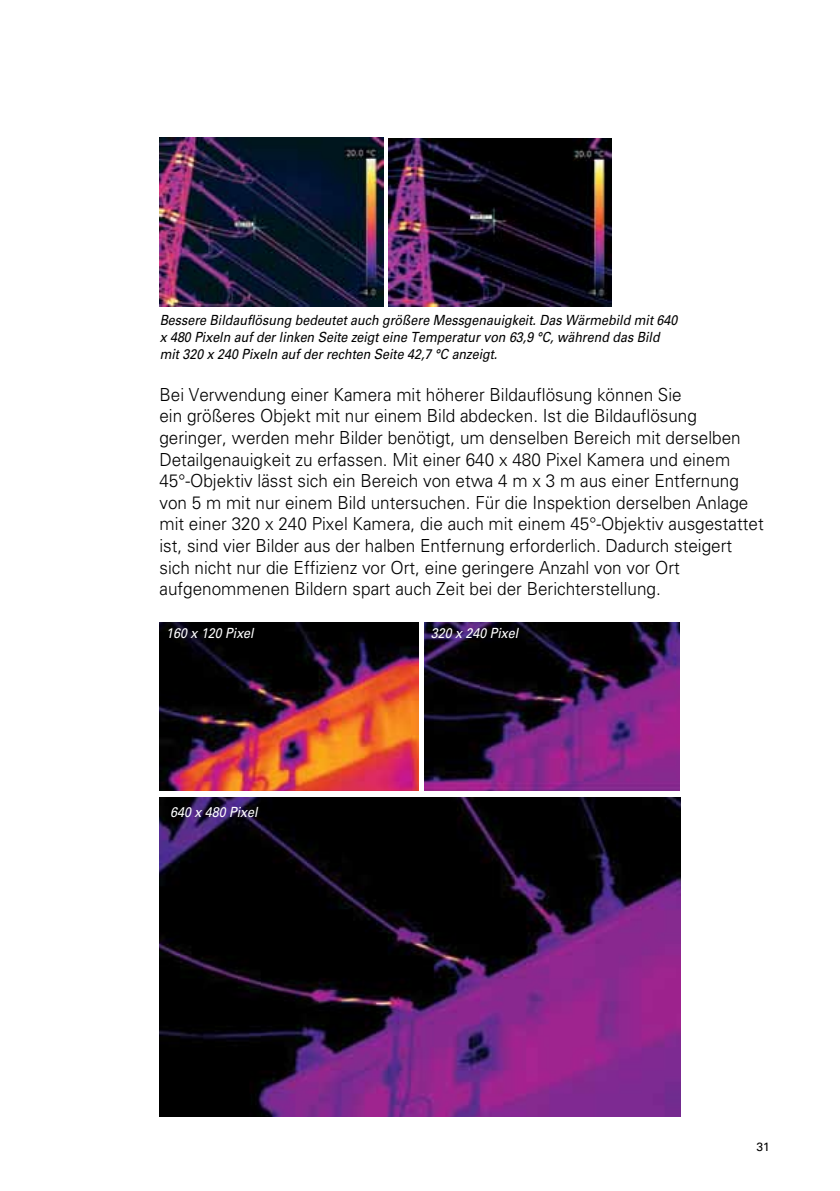
<style>
.page{position:relative;width:840px;height:1191px;background:#fff}
.page>*{position:absolute;margin:0;border:0;box-sizing:border-box;transform-origin:0 0}
.t1{font:300 18px/21.6px "Univers LT Std";color:#000;scale:.95 1}
.t2{font:italic 14px/16.8px "Univers LT Std";color:#000;scale:.89 1}
.t3{font:italic 14px "Univers LT Std";color:#fff;scale:.89 1}
.t4{font:12px "Univers LT Std";color:#000}
</style>
<div class="page">
<img style="left:424px;top:622px;width:255px;height:168px">
<img style="left:159px;top:797px;width:521px;height:319px">
<img style="left:159px;top:622px;width:259px;height:168px">
<img style="left:159px;top:138px;width:224px;height:168px">
<img style="left:389px;top:138px;width:222px;height:168px">
<p class="t2" style="left:159px;top:312px;width:583px">Bessere Bildauflösung bedeutet auch größere Messgenauigkeit. Das Wärmebild mit 640 x 480 Pixeln auf der linken Seite zeigt eine Temperatur von 63,9 °C, während das Bild mit 320 x 240 Pixeln auf der rechten Seite 42,7 °C anzeigt.</p>
<p class="t1" style="left:159px;top:383px;width:637px">Bei Verwendung einer Kamera mit höherer Bildauflösung können Sie<br>ein größeres Objekt mit nur einem Bild abdecken. Ist die Bildauflösung geringer, werden mehr Bilder benötigt, um denselben Bereich mit derselben Detailgenauigkeit zu erfassen. Mit einer 640 x 480 Pixel Kamera und einem 45°-Objektiv lässt sich ein Bereich von etwa 4 m x 3 m aus einer Entfernung von 5 m mit nur einem Bild untersuchen. Für die Inspektion derselben Anlage mit einer 320 x 240 Pixel Kamera, die auch mit einem 45°-Objektiv ausgestattet ist, sind vier Bilder aus der halben Entfernung erforderlich. Dadurch steigert sich nicht nur die Effizienz vor Ort, eine geringere Anzahl von vor Ort aufgenommenen Bildern spart auch Zeit bei der Berichterstellung.</p>
<p class="t3" style="left:166px;top:624px;width:100px">160 x 120 Pixel</p>
<p class="t3" style="left:170px;top:804px;width:100px">640 x 480 Pixel</p>
<p class="t3" style="left:430px;top:624px;width:100px">320 x 240 Pixel</p>
<p class="t4" style="left:756px;top:1139px;width:15px">31</p>
</div>
